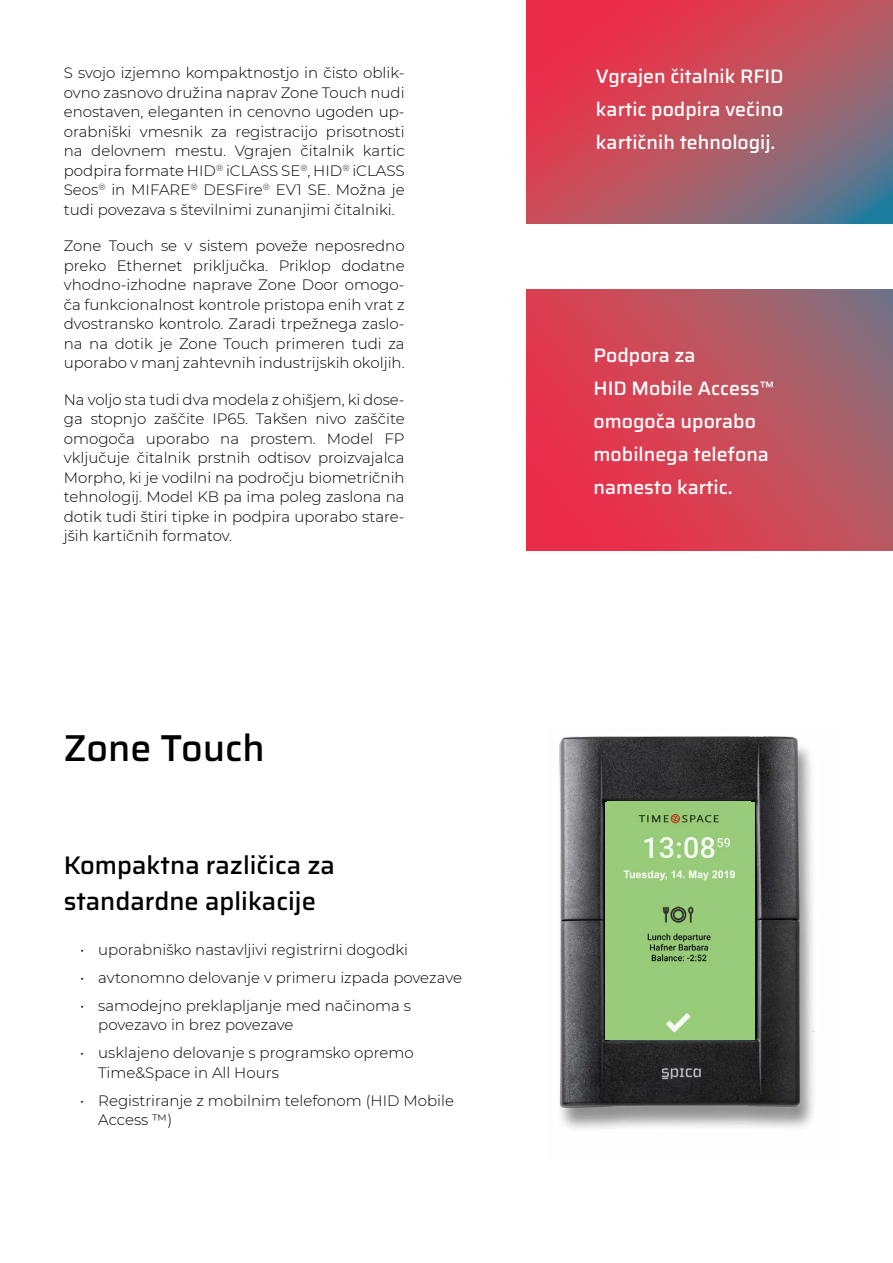
<style>
.page{position:relative;width:893px;height:1263px;background:#fff}
.page>*{position:absolute;margin:0;border:0;box-sizing:border-box;transform-origin:0 0}
.t1{font:500 37.5px "Saira";color:#000}
.t2{font:500 25.5px/36px "Saira";color:#000}
.t3{font:500 19.5px/33px "Saira";color:#fff;text-align:justify}
.t4{font:300 15px/19.5px "Montserrat";color:#000}
</style>
<div class="page">
<svg style="left:527px;top:0;width:366px;height:223px;background:#b75162"></svg>
<svg style="left:527px;top:289px;width:366px;height:262px;background:#c54b5b"></svg>
<img style="left:559px;top:736px;width:255px;height:393px">
<div style="left:605px;top:802px;width:150px;height:237px;background:#98cc78"></div>
<img style="left:622px;top:813px;width:114px;height:220px">
<p class="t4" style="left:64px;top:63px;width:342px;text-align:justify">S svojo izjemno kompaktnostjo in čisto oblik&shy;ovno zasnovo družina naprav Zone Touch nudi enostaven, eleganten in cenovno ugoden up&shy;orabniški vmesnik za registracijo prisotnosti na delovnem mestu. Vgrajen čitalnik kartic podpira formate HID<sup>®</sup> iCLASS SE<sup>®</sup>, HID<sup>®</sup> iCLASS Seos<sup>®</sup> in MIFARE<sup>®</sup> DESFire<sup>®</sup> EV1 SE. Možna je tudi povezava s številnimi zunanjimi čitalniki.</p>
<p class="t4" style="left:64px;top:236px;width:342px">Zone Touch se v sistem poveže neposredno preko Ethernet priključka. Priklop dodatne vhodno-izhodne naprave Zone Door omogo&shy;ča funkcionalnost kontrole pristopa enih vrat z dvostransko kontrolo. Zaradi trpežnega zaslo&shy;na na dotik je Zone Touch primeren tudi za uporabo v manj zahtevnih industrijskih okoljih.</p>
<p class="t4" style="left:64px;top:389px;width:342px;text-align:justify">Na voljo sta tudi dva modela z ohišjem, ki dose&shy;ga stopnjo zaščite IP65. Takšen nivo zaščite omogoča uporabo na prostem. Model FP vključuje čitalnik prstnih odtisov proizvajalca Morpho, ki je vodilni na področju biometričnih tehnologij. Model KB pa ima poleg zaslona na dotik tudi štiri tipke in podpira uporabo stare&shy;jših kartičnih formatov.</p>
<h1 class="t1" style="left:64px;top:720px;width:203px">Zone Touch</h1>
<h2 class="t2" style="left:64px;top:846px;width:273px">Kompaktna različica za standardne aplikacije</h2>
<p class="t4" style="left:80px;top:939px;width:329px">• uporabniško nastavljivi registrirni dogodki</p>
<p class="t4" style="left:80px;top:967px;width:383px">• avtonomno delovanje v primeru izpada povezave</p>
<p class="t4" style="left:98px;top:995px;width:314px;text-indent:-18px">• samodejno preklapljanje med načinoma s povezavo in brez povezave</p>
<p class="t4" style="left:98px;top:1043px;width:317px;text-indent:-18px">• usklajeno delovanje s programsko opremo<br>Time&amp;Space in All Hours</p>
<p class="t4" style="left:98px;top:1090px;width:357px;text-indent:-18px">• Registriranje z mobilnim telefonom (HID Mobile<br>Access ™)</p>
<h3 class="t3" style="left:596px;top:59px;width:189px">Vgrajen čitalnik RFID kartic podpira večino kartičnih tehnologij.</h3>
<h3 class="t3" style="left:593px;top:338px;width:182px;text-align:left">Podpora za<br>HID Mobile Access™ omogoča uporabo mobilnega telefona namesto kartic.</h3>
</div>
